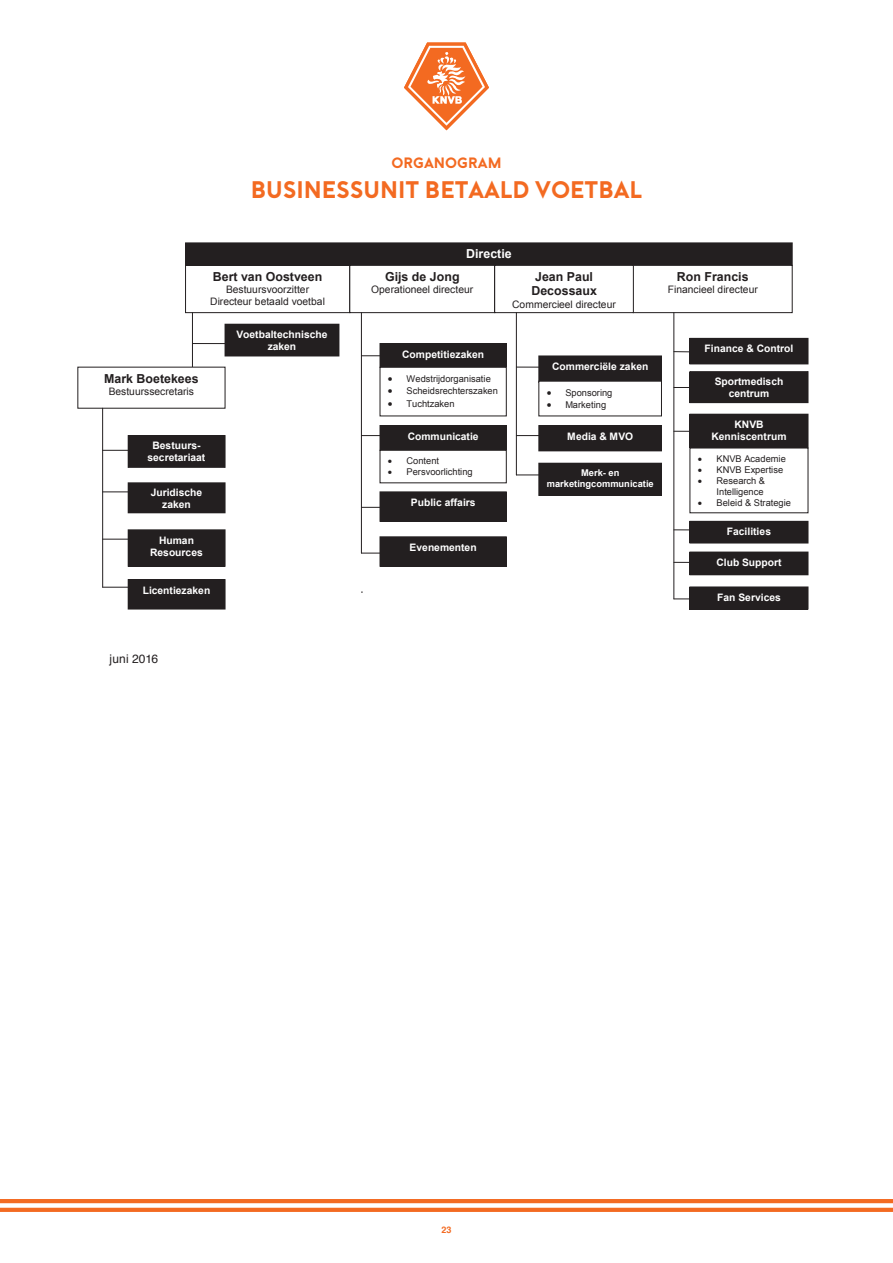
<style>
.page{position:relative;width:893px;height:1263px;background:#fff}
.page>*{position:absolute;margin:0;border:0;box-sizing:border-box;transform-origin:0 0}
.t1{font:700 24px "Baron FW";color:#f36a21}
.t2{font:700 15px "Baron FW";color:#f36a21}
.t3{font:700 12.45px/14.2px "Arial";color:#231f20}
.t4{font:700 12.45px "Arial";color:#fff}
.t5{font:12px "Helvetica";letter-spacing:.01em;color:#231f20}
.t6{font:700 10.35px/11.9px "Arial";color:#fff;text-align:center}
.t7{font:10.35px/11.9px "Arial";color:#231f20;text-align:center}
.t8{font:9.3px/10.6px "Arial";letter-spacing:.005em;color:#231f20;text-align:right}
.t9{font:700 9.3px/11.1px "Arial";color:#fff;text-align:center}
.t10{font:700 9px "Helvetica";color:#f36a21}
</style>
<div class="page">
<hr style="left:0;top:1208px;width:893px;height:4px;background:#f36a21">
<hr style="left:0;top:1199px;width:893px;height:4px;background:#f36a21">
<svg style="left:404px;top:43px;width:85px;height:87px"></svg>
<div style="left:185px;top:265px;width:165px;height:48px;border:1px solid #231f20"></div>
<div style="left:186px;top:243px;width:606px;height:22px;background:#231f20"></div>
<div style="left:185px;top:242px;width:608px;height:24px;border:1px solid #231f20"></div>
<div style="left:349px;top:265px;width:146px;height:48px;border:1px solid #231f20"></div>
<div style="left:633px;top:265px;width:160px;height:48px;border:1px solid #231f20"></div>
<div style="left:494px;top:265px;width:140px;height:48px;border:1px solid #231f20"></div>
<hr style="left:673px;top:313px;width:1px;height:286px;background:#231f20">
<svg style="left:674px;top:351px;width:15px;height:1px"></svg>
<svg style="left:674px;top:387px;width:15px;height:1px"></svg>
<svg style="left:674px;top:431px;width:15px;height:1px"></svg>
<svg style="left:674px;top:529px;width:15px;height:1px"></svg>
<div style="left:690px;top:338px;width:118px;height:26px;background:#231f20"></div>
<div style="left:690px;top:372px;width:118px;height:31px;background:#231f20"></div>
<div style="left:689px;top:371px;width:119px;height:32px;border:1px solid #231f20"></div>
<div style="left:690px;top:414px;width:118px;height:34px;background:#231f20"></div>
<div style="left:690px;top:521px;width:118px;height:22px;background:#231f20"></div>
<hr style="left:516px;top:313px;width:1px;height:162px;background:#231f20">
<svg style="left:516px;top:367px;width:22px;height:1px"></svg>
<div style="left:539px;top:356px;width:122px;height:26px;background:#231f20"></div>
<div style="left:538px;top:356px;width:124px;height:27px;border:1px solid #231f20"></div>
<svg style="left:362px;top:355px;width:18px;height:1px"></svg>
<hr style="left:361px;top:313px;width:1px;height:240px;background:#231f20">
<svg style="left:362px;top:435px;width:18px;height:1px"></svg>
<svg style="left:361px;top:553px;width:19px;height:1px"></svg>
<div style="left:380px;top:343px;width:126px;height:24px;background:#231f20"></div>
<div style="left:380px;top:367px;width:127px;height:49px;border:1px solid #231f20"></div>
<div style="left:380px;top:425px;width:126px;height:25px;background:#231f20"></div>
<div style="left:380px;top:450px;width:127px;height:33px;border:1px solid #231f20"></div>
<div style="left:380px;top:537px;width:126px;height:29px;background:#231f20"></div>
<div style="left:380px;top:536px;width:127px;height:31px;border:1px solid #231f20"></div>
<hr style="left:192px;top:313px;width:1px;height:54px;background:#231f20">
<hr style="left:192px;top:343px;width:33px;height:1px;background:#231f20">
<div style="left:225px;top:324px;width:114px;height:32px;background:#231f20"></div>
<hr style="left:102px;top:408px;width:1px;height:179px;background:#231f20">
<svg style="left:103px;top:450px;width:25px;height:1px"></svg>
<svg style="left:103px;top:491px;width:25px;height:1px"></svg>
<div style="left:128px;top:436px;width:97px;height:31px;background:#231f20"></div>
<div style="left:128px;top:435px;width:97px;height:33px;border:1px solid #231f20"></div>
<div style="left:128px;top:483px;width:97px;height:30px;background:#231f20"></div>
<div style="left:128px;top:482px;width:97px;height:31px;border:1px solid #231f20"></div>
<svg style="left:103px;top:539px;width:25px;height:1px"></svg>
<svg style="left:103px;top:587px;width:25px;height:1px"></svg>
<div style="left:128px;top:530px;width:97px;height:36px;background:#231f20"></div>
<div style="left:128px;top:529px;width:97px;height:38px;border:1px solid #231f20"></div>
<div style="left:128px;top:580px;width:97px;height:29px;background:#231f20"></div>
<div style="left:128px;top:579px;width:97px;height:30px;border:1px solid #231f20"></div>
<svg style="left:674px;top:562px;width:15px;height:1px"></svg>
<div style="left:380px;top:492px;width:126px;height:29px;background:#231f20"></div>
<div style="left:380px;top:491px;width:127px;height:31px;border:1px solid #231f20"></div>
<hr style="left:361px;top:507px;width:35px;height:1px;background:#231f20">
<div style="left:690px;top:552px;width:118px;height:23px;background:#231f20"></div>
<div style="left:690px;top:587px;width:118px;height:22px;background:#231f20"></div>
<svg style="left:674px;top:598px;width:16px;height:1px"></svg>
<div style="left:539px;top:426px;width:122px;height:25px;background:#231f20"></div>
<div style="left:538px;top:425px;width:124px;height:26px;border:1px solid #231f20"></div>
<div style="left:539px;top:463px;width:122px;height:32px;background:#231f20"></div>
<div style="left:538px;top:463px;width:124px;height:33px;border:1px solid #231f20"></div>
<svg style="left:517px;top:435px;width:22px;height:1px"></svg>
<svg style="left:516px;top:474px;width:23px;height:1px"></svg>
<h2 class="t2" style="left:391px;top:155px;width:112px">ORGANOGRAM</h2>
<h1 class="t1" style="left:251px;top:177px;width:393px">BUSINESSUNIT BETAALD VOETBAL</h1>
<p class="t3" style="left:213px;top:270px;width:111px">Bert van Oostveen</p>
<p class="t7" style="left:210px;top:284px;width:116px">Bestuursvoorzitter<br>Directeur betaald voetbal</p>
<p class="t3" style="left:104px;top:372px;width:96px">Mark Boetekees</p>
<p class="t7" style="left:109px;top:386px;width:87px">Bestuurssecretaris</p>
<p class="t6" style="left:148px;top:440px;width:59px">Bestuurs&shy;secretariaat</p>
<p class="t6" style="left:151px;top:487px;width:53px">Juridische zaken</p>
<p class="t6" style="left:150px;top:534px;width:54px">Human<br>Resources</p>
<p class="t6" style="left:143px;top:584px;width:69px">Licentiezaken</p>
<p class="t5" style="left:110px;top:650px;width:50px">juni 2016</p>
<p class="t7" style="left:91px;top:653px;width:61px">Januari 2016</p>
<p class="t6" style="left:236px;top:329px;width:93px">Voetbaltechnische zaken</p>
<p class="t4" style="left:466px;top:246px;width:47px">Directie</p>
<p class="t3" style="left:385px;top:270px;width:76px">Gijs de Jong</p>
<p class="t7" style="left:371px;top:284px;width:103px">Operationeel directeur</p>
<p class="t3" style="left:531px;top:270px;width:67px">Jean Paul<br>Decossaux</p>
<p class="t7" style="left:512px;top:298px;width:105px">Commercieel directeur</p>
<p class="t3" style="left:677px;top:270px;width:73px">Ron Francis</p>
<p class="t7" style="left:668px;top:284px;width:91px">Financieel directeur</p>
<p class="t6" style="left:705px;top:343px;width:90px">Finance &amp; Control</p>
<p class="t6" style="left:715px;top:376px;width:70px">Sportmedisch centrum</p>
<p class="t6" style="left:711px;top:418px;width:77px">KNVB<br>Kenniscentrum</p>
<p class="t6" style="left:402px;top:348px;width:83px">Competitiezaken</p>
<p class="t8" style="left:388px;top:373px;width:104px">• Wedstrijdorganisatie</p>
<p class="t8" style="left:388px;top:386px;width:112px">• Scheidsrechterszaken</p>
<p class="t8" style="left:388px;top:398px;width:68px">• Tuchtzaken</p>
<p class="t6" style="left:408px;top:430px;width:72px">Communicatie</p>
<p class="t8" style="left:388px;top:455px;width:53px">• Content</p>
<p class="t8" style="left:388px;top:466px;width:86px">• Persvoorlichting</p>
<p class="t6" style="left:552px;top:361px;width:98px">Commerciële zaken</p>
<p class="t8" style="left:547px;top:387px;width:67px">• Sponsoring</p>
<p class="t8" style="left:547px;top:399px;width:61px">• Marketing</p>
<p class="t6" style="left:567px;top:430px;width:67px">Media &amp; MVO</p>
<p class="t9" style="left:547px;top:467px;width:108px">Merk- en marketingcommunicatie</p>
<p class="t8" style="left:698px;top:453px;width:89px">• KNVB Academie</p>
<p class="t8" style="left:698px;top:464px;width:87px">• KNVB Expertise</p>
<p class="t8" style="left:698px;top:476px;width:69px">• Research &amp;<br>Intelligence</p>
<p class="t6" style="left:411px;top:497px;width:66px">Public affairs</p>
<p class="t8" style="left:698px;top:498px;width:94px">• Beleid &amp; Strategie</p>
<p class="t6" style="left:410px;top:542px;width:69px">Evenementen</p>
<p class="t6" style="left:727px;top:526px;width:46px">Facilities</p>
<p class="t6" style="left:716px;top:557px;width:67px">Club Support</p>
<p class="t6" style="left:717px;top:592px;width:65px">Fan Services</p>
<p class="t10" style="left:441px;top:1223px;width:12px">23</p>
</div>
